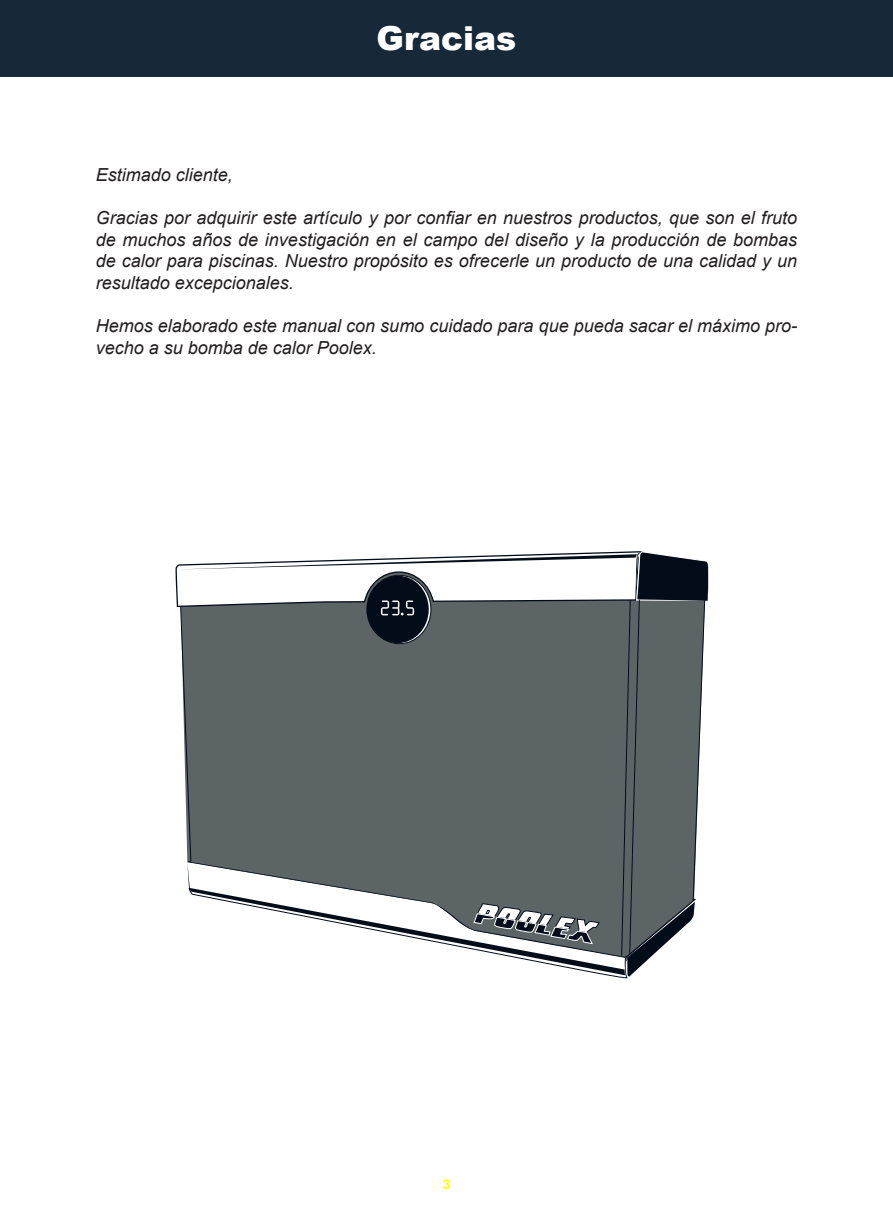
<style>
.page{position:relative;width:893px;height:1212px;background:#fff}
.page>*{position:absolute;margin:0;border:0;box-sizing:border-box;transform-origin:0 0}
.t1{font:900 33px "Arial";color:#fff}
.t2{font:italic 18px/21.6px "Arial";color:#231f20;text-align:justify}
.t3{font:700 13.5px "Arial";color:#ff0}
</style>
<div class="page">
<div style="left:0;top:0;width:893px;height:77px;background:#172938"></div>
<div style="left:180px;top:615px;width:525px;height:272px;background:#5c6466"></div>
<svg style="left:188px;top:887px;width:508px;height:92px"></svg>
<div style="left:366px;top:576px;width:63px;height:67px;background:#030d1a;border-radius:50%"></div>
<svg style="left:175px;top:551px;width:534px;height:64px"></svg>
<h1 class="t1" style="left:377px;top:26px;width:141px">Gracias</h1>
<p class="t2" style="left:96px;top:164px;width:139px">Estimado cliente,</p>
<p class="t2" style="left:96px;top:207px;width:703px">Gracias por adquirir este artículo y por confiar en nuestros productos, que son el fruto de muchos años de investigación en el campo del diseño y la producción de bombas de calor para piscinas. Nuestro propósito es ofrecerle un producto de una calidad y un resultado excepcionales.</p>
<p class="t2" style="left:96px;top:315px;width:703px">Hemos elaborado este manual con sumo cuidado para que pueda sacar el máximo pro&shy;vecho a su bomba de calor Poolex.</p>
<p class="t3" style="left:443px;top:1179px;width:9px">3</p>
</div>
